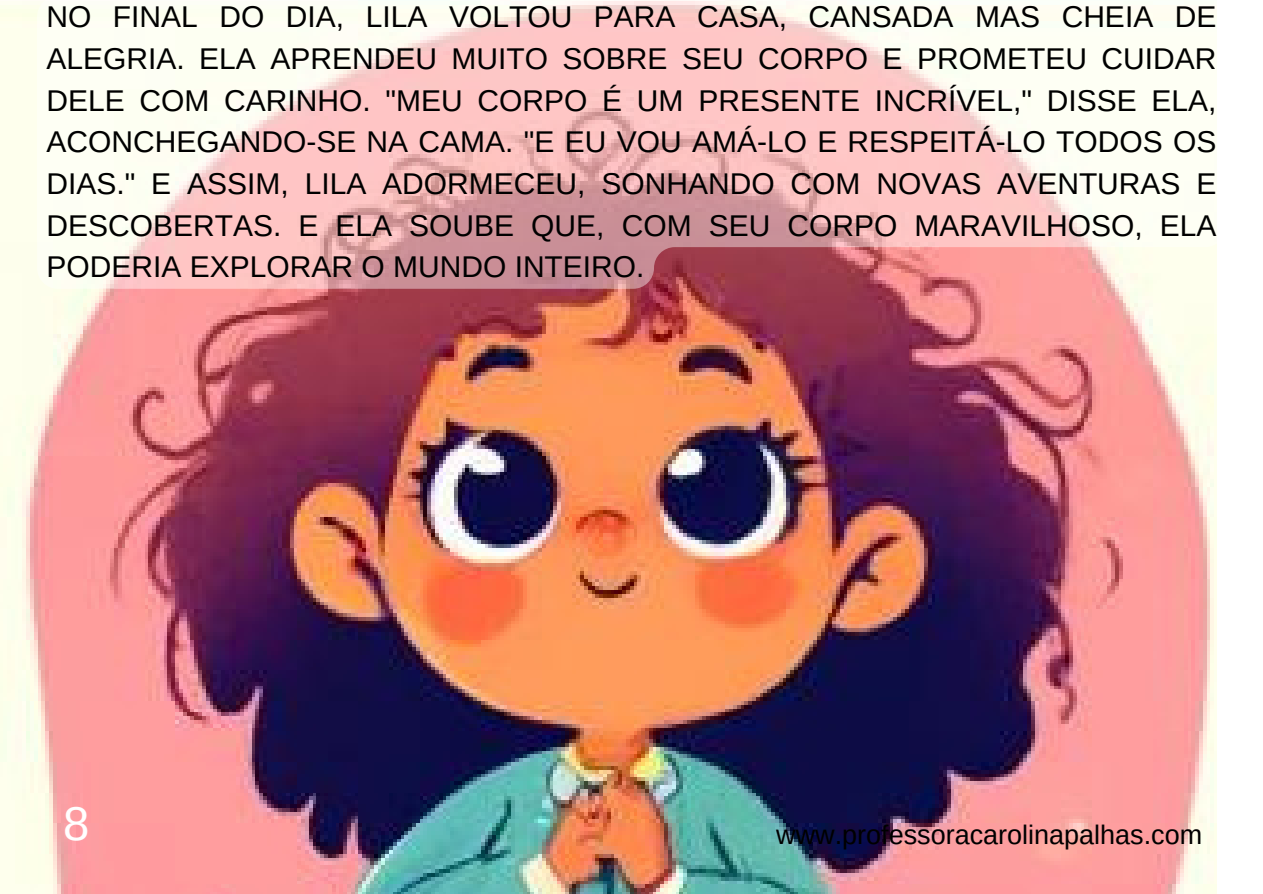
<style>
.page{position:relative;width:1263px;height:894px;background:#fff}
.page>*{position:absolute;margin:0;border:0;box-sizing:border-box;transform-origin:0 0}
.t1{font:47.25px "Arimo";color:#fff}
.t2{font:30px/41.7px "Arimo";color:#000;text-align:justify}
.t3{font:27px "Arimo";color:#000}
</style>
<div class="page">
<img style="left:0;top:1px;width:1217px;height:892px">
<svg style="left:37px;top:1px;width:1180px;height:288px"></svg>
<h1 class="t2" style="left:46px;top:-4px;width:1172px">NO FINAL DO DIA, LILA VOLTOU PARA CASA, CANSADA MAS CHEIA DE ALEGRIA. ELA APRENDEU MUITO SOBRE SEU CORPO E PROMETEU CUIDAR DELE COM CARINHO. "MEU CORPO É UM PRESENTE INCRÍVEL," DISSE ELA, ACONCHEGANDO-SE NA CAMA. "E EU VOU AMÁ-LO E RESPEITÁ-LO TODOS OS DIAS." E ASSIM, LILA ADORMECEU, SONHANDO COM NOVAS AVENTURAS E DESCOBERTAS. E ELA SOUBE QUE, COM SEU CORPO MARAVILHOSO, ELA PODERIA EXPLORAR O MUNDO INTEIRO.</h1>
<p class="t1" style="left:63px;top:796px;width:28px">8</p>
<p class="t3" style="left:776px;top:819px;width:428px">www.professoracarolinapalhas.com</p>
</div>
